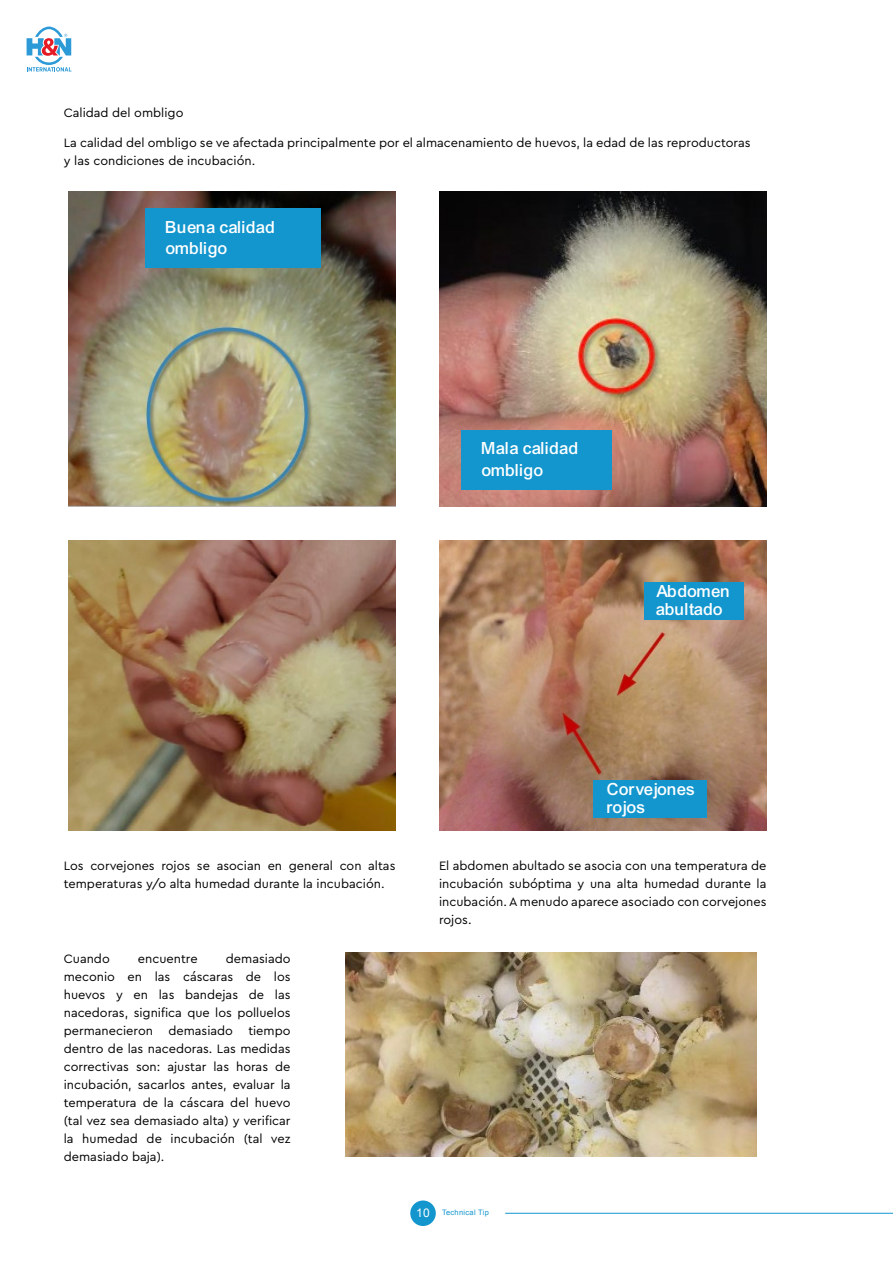
<style>
.page{position:relative;width:893px;height:1263px;background:#fff}
.page>*{position:absolute;margin:0;border:0;box-sizing:border-box;transform-origin:0 0}
.t1{font:18px/21.6px "Arial Mdm";color:#fff}
.Texto_base{font:12.75px/18px "Cera Pro";color:#000}
.t2{font:7.5px "Arial";letter-spacing:.04em;color:#1396ce}
.s1{font-size:12px;color:#fff}
</style>
<div class="page">
<img style="left:68px;top:191px;width:327px;height:315px">
<img style="left:439px;top:540px;width:327px;height:291px">
<img style="left:68px;top:540px;width:327px;height:291px">
<img style="left:346px;top:953px;width:411px;height:204px">
<img style="left:439px;top:191px;width:327px;height:315px">
<div style="left:146px;top:208px;width:175px;height:59px;background:#1396ce"></div>
<div style="left:462px;top:430px;width:150px;height:59px;background:#1396ce"></div>
<div style="left:644px;top:582px;width:100px;height:37px;background:#1396ce"></div>
<div style="left:593px;top:780px;width:113px;height:37px;background:#1396ce"></div>
<hr style="left:505px;top:1213px;width:388px;height:1px;background:#1396ce">
<div style="left:410px;top:1200px;width:26px;height:26px;background:#1396ce;border-radius:50%"></div>
<svg style="left:27px;top:27px;width:44px;height:45px"></svg>
<p class="Texto_base" style="left:64px;top:103px;width:121px">Calidad del ombligo</p>
<p class="Texto_base" style="left:64px;top:134px;width:688px">La calidad del ombligo se ve afectada principalmente por el almacenamiento de huevos, la edad de las reproductoras y las condiciones de incubación.</p>
<p class="t1" style="left:166px;top:216px;width:111px">Buena calidad ombligo</p>
<p class="t1" style="left:482px;top:438px;width:98px">Mala calidad ombligo</p>
<p class="t1" style="left:657px;top:583px;width:76px;line-height:18px">Abdomen abultado</p>
<p class="t1" style="left:608px;top:780px;width:89px;line-height:18px">Corvejones rojos</p>
<p class="Texto_base" style="left:64px;top:856px;width:333px">Los corvejones rojos se asocian en general con altas temperaturas y/o alta humedad durante la incubación.</p>
<p class="Texto_base" style="left:439px;top:856px;width:329px;text-align:justify">El abdomen abultado se asocia con una temperatura de incubación subóptima y una alta humedad durante la incubación. A menudo aparece asociado con corvejones rojos.</p>
<p class="Texto_base" style="left:64px;top:949px;width:48px">Cuando</p>
<p class="Texto_base" style="left:138px;top:949px;width:61px">encuentre</p>
<p class="Texto_base" style="left:64px;top:949px;width:228px;text-align:justify;text-indent:162px">demasiado meconio en las cáscaras de los huevos y en las bandejas de las nacedoras, significa que los polluelos permanecieron demasiado tiempo dentro de las nacedoras. Las medidas correctivas son: ajustar las horas de incubación, sacarlos antes, evaluar la temperatura de la cáscara del huevo (tal vez sea demasiado alta) y verificar la humedad de incubación (tal vez demasiado baja).</p>
<p class="t2" style="left:416px;top:1207px;width:74px"><span class="s1">10</span> Technical Tip</p>
</div>
